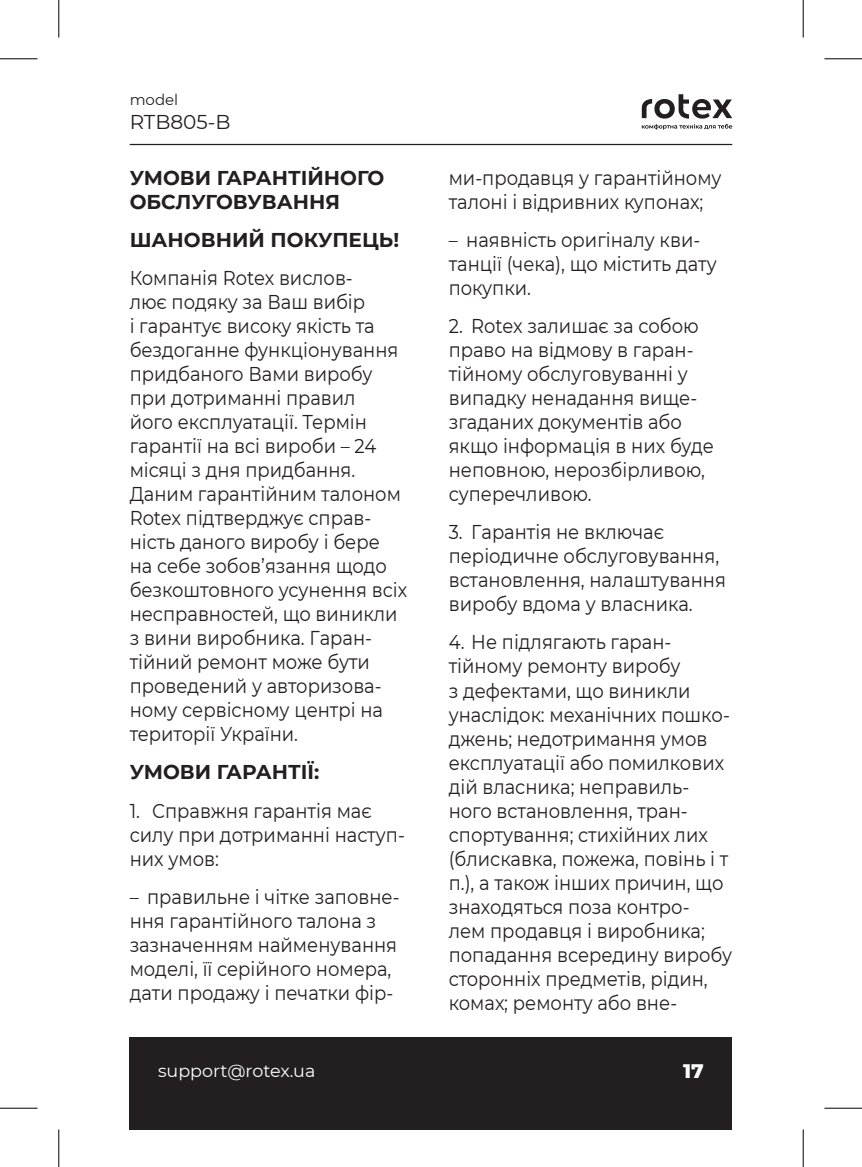
<style>
.page{position:relative;width:862px;height:1167px;background:#fff}
.page>*{position:absolute;margin:0;border:0;box-sizing:border-box;transform-origin:0 0}
.PlainText{font:20px/24px "Montserrat";color:#231f20;scale:.9 1}
.PlainText-2{font:700 20px/24px "Montserrat";color:#231f20}
.Heading{font:700 20px "Montserrat";color:#231f20}
.PlainText-3{font:20px "Montserrat";color:#231f20}
.t1{font:800 20px "Montserrat";color:#fff}
.t2{font:17.5px "Montserrat";color:#fff}
.t3{font:15px "Montserrat";color:#231f20}
</style>
<div class="page">
<div style="left:130px;top:1037px;width:602px;height:92px;background:#231f20"></div>
<hr style="left:130px;top:144px;width:602px;height:1px;background:#231f20">
<svg style="left:642px;top:94px;width:90px;height:36px"></svg>
<hr style="left:0;top:58px;width:38px;height:1px;background:#000">
<hr style="left:824px;top:58px;width:38px;height:1px;background:#000">
<hr style="left:0;top:1107px;width:38px;height:1px;background:#000">
<hr style="left:824px;top:1107px;width:38px;height:1px;background:#000">
<hr style="left:58px;top:0;width:1px;height:37px;background:#000">
<hr style="left:58px;top:1129px;width:1px;height:37px;background:#000">
<hr style="left:802px;top:0;width:1px;height:37px;background:#000">
<hr style="left:802px;top:1129px;width:1px;height:37px;background:#000">
<p class="t3" style="left:130px;top:90px;width:50px">model</p>
<p class="PlainText-3" style="left:130px;top:109px;width:102px">RTB805-B</p>
<p class="PlainText-2" style="left:130px;top:164px;width:256px">УМОВИ ГАРАНТІЙНОГО<br>ОБСЛУГОВУВАННЯ</p>
<p class="Heading" style="left:130px;top:225px;width:271px">ШАНОВНИЙ ПОКУПЕЦЬ!</p>
<p class="PlainText" style="left:130px;top:265px;width:310px">Компанія Rotex вислов-<br>лює подяку за Ваш вибір<br>і гарантує високу якість та бездоганне функціонування придбаного Вами виробу при дотриманні правил<br>його експлуатації. Термін гарантії на всі вироби – 24 місяці з дня придбання.<br>Даним гарантійним талоном<br>Rotex підтверджує справ&shy;ність даного виробу і бере на себе зобов’язання щодо безкоштовного усунення всіх несправностей, що виникли з вини виробника. Гаран&shy;тійний ремонт може бути проведений у авторизова&shy;ному сервісному центрі на території України.</p>
<p class="Heading" style="left:130px;top:757px;width:191px">УМОВИ ГАРАНТІЇ:</p>
<p class="PlainText" style="left:130px;top:797px;width:307px">1. Справжня гарантія має силу при дотриманні наступ&shy;них умов:</p>
<p class="PlainText" style="left:130px;top:883px;width:302px">– правильне і чітке заповне&shy;ння гарантійного талона з зазначенням найменування моделі, її серійного номера, дати продажу і печатки фір-</p>
<p class="PlainText" style="left:449px;top:165px;width:305px">ми-продавця у гарантійному талоні і відривних купонах;</p>
<p class="PlainText" style="left:449px;top:227px;width:299px">– наявність оригіналу кви&shy;танції (чека), що містить дату покупки.</p>
<p class="PlainText" style="left:449px;top:313px;width:296px">2. Rotex залишає за собою право на відмову в гаран&shy;тійному обслуговуванні у випадку ненадання вище&shy;згаданих документів або якщо інформація в них буде неповною, нерозбірливою, суперечливою.</p>
<p class="PlainText" style="left:449px;top:519px;width:309px">3. Гарантія не включає періодичне обслуговування, встановлення, налаштування виробу вдома у власника.</p>
<p class="PlainText" style="left:449px;top:629px;width:316px">4. Не підлягають гаран&shy;тійному ремонту виробу<br>з дефектами, що виникли унаслідок: механічних пошко&shy;джень; недотримання умов експлуатації або помилкових дій власника; неправиль&shy;ного встановлення, тран&shy;спортування; стихійних лих (блискавка, пожежа, повінь і т п.), а також інших причин, що знаходяться поза контро-<br>лем продавця і виробника; попадання всередину виробу сторонніх предметів, рідин, комах; ремонту або вне-</p>
<p class="t2" style="left:158px;top:1058px;width:159px">support@rotex.ua</p>
<p class="t1" style="left:683px;top:1056px;width:22px">17</p>
</div>
